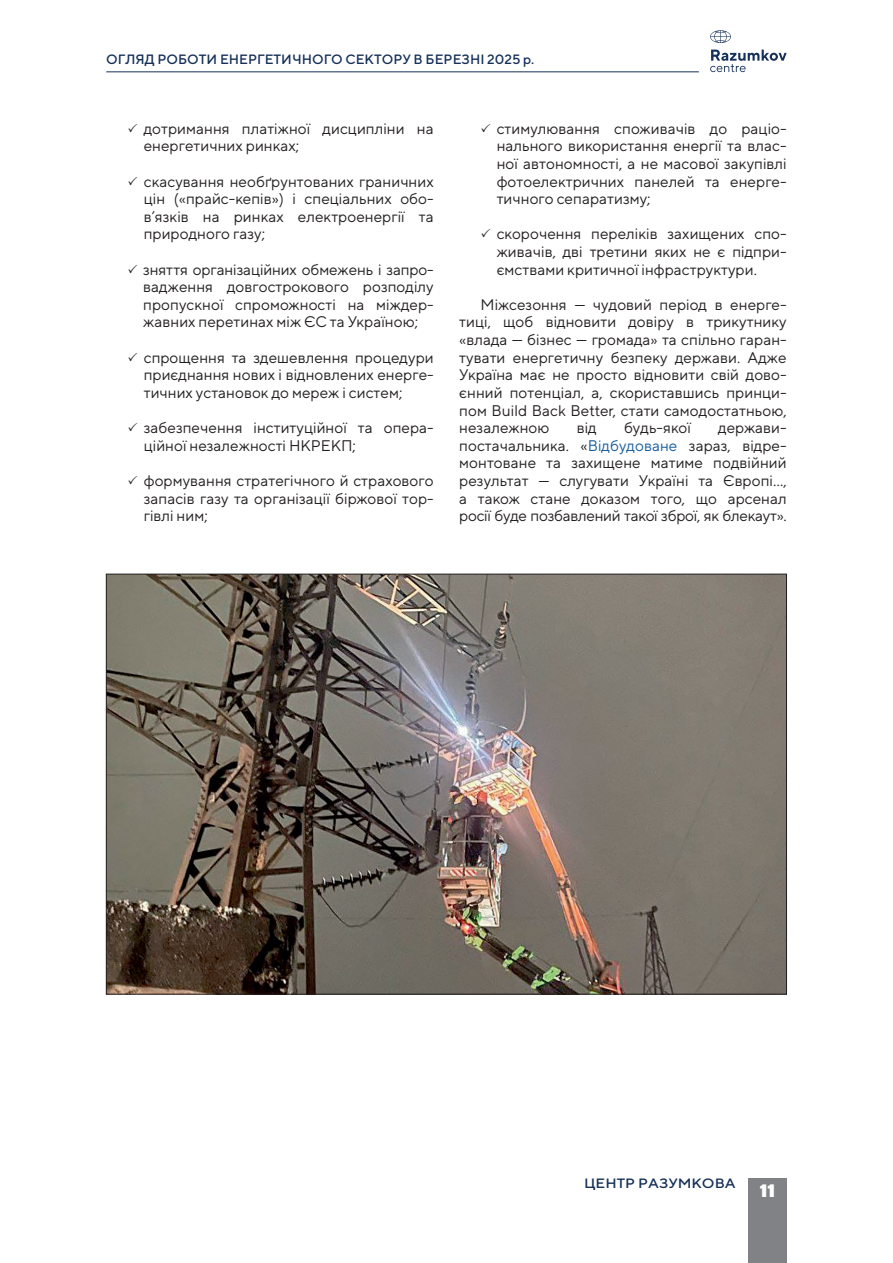
<style>
.page{position:relative;width:893px;height:1263px;background:#fff}
.page>*{position:absolute;margin:0;border:0;box-sizing:border-box;transform-origin:0 0}
.t1{font:900 18px "TT Norms";color:#fff}
.t2{font:15.3px/17.5px "TT Norms";color:#231f20;text-align:justify}
.t3{font:500 13.5px "TT Norms";color:#153059}
.t4{font:500 13.5px "TT Norms";color:#153059;scale:1.1 1}
.s1{color:#175d9e}
</style>
<div class="page">
<div style="left:748px;top:1178px;width:39px;height:85px;background:#808285"></div>
<hr style="left:106px;top:71px;width:593px;height:1px;background:#153059">
<svg style="left:710px;top:50px;width:77px;height:22px"></svg>
<svg style="left:710px;top:30px;width:21px;height:13px"></svg>
<img style="left:108px;top:576px;width:677px;height:416px">
<p class="t3" style="left:106px;top:50px;width:430px">ОГЛЯД РОБОТИ ЕНЕРГЕТИЧНОГО СЕКТОРУ В БЕРЕЗНІ 2025 р.</p>
<p class="t2" style="left:144px;top:119px;width:291px">дотримання платіжної дисципліни на енергетичних ринках;</p>
<p class="t2" style="left:144px;top:172px;width:292px">скасування необґрунтованих граничних цін («прайс-кепів») і спеціальних обо&shy;в’язків на ринках електроенергії та природного газу;</p>
<p class="t2" style="left:143px;top:260px;width:292px">зняття організаційних обмежень і запро&shy;вадження довгострокового розподілу пропускної спроможності на міждер&shy;жавних перетинах між ЄС та Україною;</p>
<p class="t2" style="left:144px;top:348px;width:292px">спрощення та здешевлення процедури приєднання нових і відновлених енерге&shy;тичних установок до мереж і систем;</p>
<p class="t2" style="left:144px;top:419px;width:291px">забезпечення інституційної та опера&shy;ційної незалежності НКРЕКП;</p>
<p class="t2" style="left:144px;top:471px;width:292px">формування стратегічного й страхового запасів газу та організації біржової тор&shy;гівлі ним;</p>
<p class="t2" style="left:497px;top:119px;width:291px">стимулювання споживачів до раціо&shy;нального використання енергії та влас&shy;ної автономності, а не масової закупівлі фотоелектричних панелей та енерге&shy;тичного сепаратизму;</p>
<p class="t2" style="left:497px;top:225px;width:291px">скорочення переліків захищених спо&shy;живачів, дві третини яких не є підпри&shy;ємствами критичної інфраструктури.</p>
<p class="t2" style="left:459px;top:295px;width:329px;text-indent:21px">Міжсезоння — чудовий період в енерге&shy;тиці, щоб відновити довіру в трикутнику «влада — бізнес — громада» та спільно гаран&shy;тувати енергетичну безпеку держави. Адже Україна має не просто відновити свій дово&shy;єнний потенціал, а, скориставшись принци&shy;пом Build Back Better, стати самодостатньою, незалежною</p>
<p class="t2" style="left:577px;top:419px;width:22px">від</p>
<p class="t2" style="left:624px;top:419px;width:68px">будь-якої</p>
<p class="t2" style="left:459px;top:419px;width:329px;text-indent:259px">держави&shy;постачальника. «<span class="s1">Відбудоване</span> зараз, відре&shy;монтоване та захищене матиме подвійний результат — слугувати Україні та Європі…, а також стане доказом того, що арсенал росії буде позбавлений такої зброї, як блекаут».</p>
<p class="t4" style="left:584px;top:1174px;width:139px">ЦЕНТР РАЗУМКОВА</p>
<p class="t1" style="left:760px;top:1179px;width:17px">11</p>
</div>
